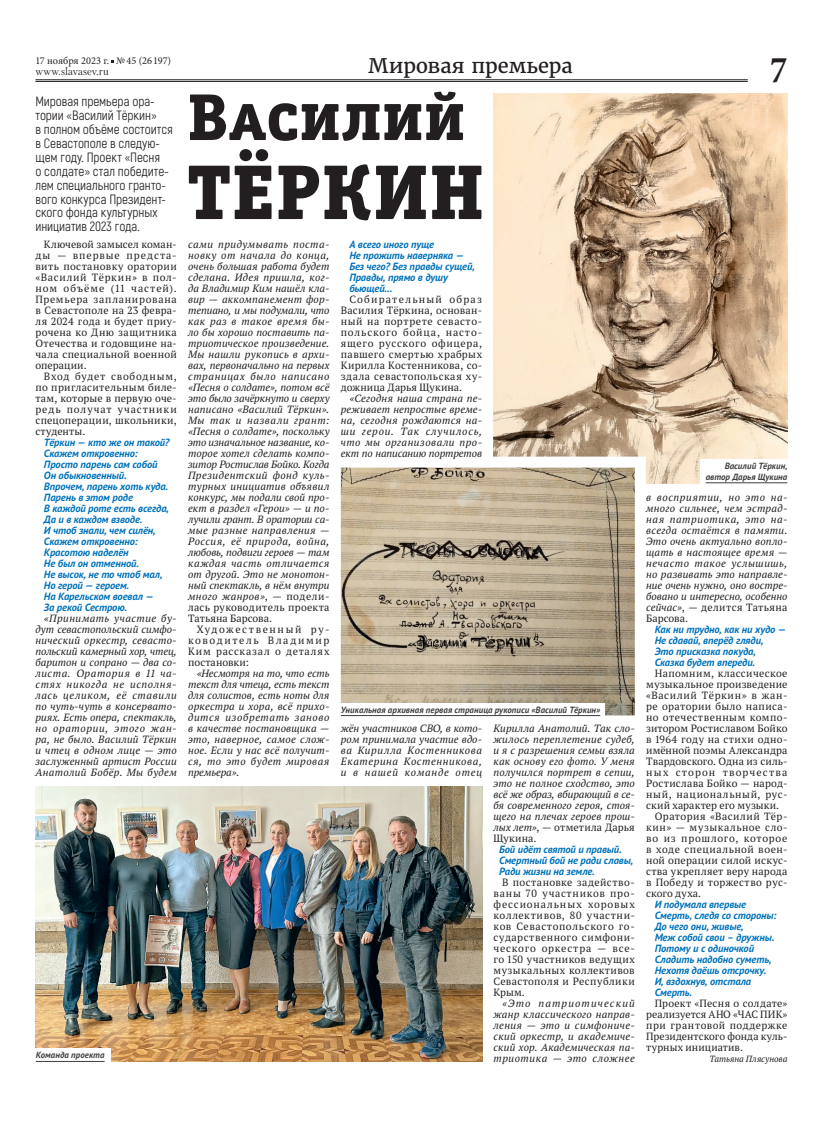
<style>
.page{position:relative;width:823px;height:1134px;background:#fff}
.page>*{position:absolute;margin:0;border:0;box-sizing:border-box;transform-origin:0 0}
.t1{font:77.8px "Officina Serif Extra Bold ITC";letter-spacing:.02em;color:#231f20}
.t2{font:66.3px "Officina Serif Extra Bold ITC";letter-spacing:.02em;color:#231f20}
.t3{font:700 condensed 38px "Minion Pro";color:#231f20}
.t4{font:20px "Merriweather";color:#231f20}
.t5{font:13.5px/13.9px "Akrobat";letter-spacing:-.005em;color:#231f20}
.t6{font:italic 10.5px/11px "PT Serif Pro";letter-spacing:.015em;color:#231f20;text-align:justify}
.t7{font:10.5px/11px "PT Serif Pro";letter-spacing:.03em;color:#231f20;text-align:justify}
.t8{font:italic 700 10.5px/11px "PT Sans Pro";letter-spacing:-.01em;color:#0072bc}
.t9{font:10.5px "PT Serif Pro";letter-spacing:.01em;color:#231f20}
.t10{font:10.5px "PT Serif Pro";color:#231f20}
.t11{font:10.5px "Minion Pro";color:#231f20}
.t12{font:10.5px "PT Serif Pro";letter-spacing:.005em;color:#231f20}
.t13{font:10.5px "PT Serif Pro";letter-spacing:-.005em;color:#231f20}
.t14{font:10.5px "PT Serif Pro";letter-spacing:.06em;color:#231f20}
.t15{font:10.5px "PT Serif Pro";letter-spacing:.065em;color:#231f20}
.t16{font:10.5px "PT Serif Pro";letter-spacing:.055em;color:#231f20}
.t17{font:10.5px "PT Serif Pro";letter-spacing:.07em;color:#231f20}
.t18{font:10.5px "PT Serif Pro";letter-spacing:.11em;color:#231f20}
.t19{font:10.5px "Petersburg";letter-spacing:.005em;color:#231f20}
.t20{font:italic 700 9px/10.5px "PT Sans Pro";letter-spacing:.01em;color:#3e3e3f;text-align:right}
.t21{font:italic 9px "PT Serif Pro";letter-spacing:-.01em;color:#231f20}
.s1{font-style:normal}
</style>
<div class="page">
<img style="left:493px;top:94px;width:294px;height:389px">
<img style="left:35px;top:787px;width:447px;height:274px">
<svg style="left:340px;top:451px;width:311px;height:265px;background:#bcaf99"></svg>
<div style="left:33px;top:1048px;width:78px;height:18px;background:#fff"></div>
<hr style="left:36px;top:1061px;width:68px;height:1px;background:#3e3e3f">
<div style="left:338px;top:703px;width:266px;height:18px;background:#fff"></div>
<hr style="left:341px;top:715px;width:259px;height:1px;background:#3e3e3f">
<div style="left:699px;top:459px;width:90px;height:28px;background:#fff"></div>
<hr style="left:705px;top:482px;width:81px;height:1px;background:#3e3e3f">
<hr style="left:35px;top:80px;width:712px;height:1px;background:#231f20">
<hr style="left:35px;top:81px;width:712px;height:1px;background:#231f20">
<p class="t11" style="left:35px;top:54px;width:137px">17 ноября 2023 г. №45 (26 197)</p>
<p class="t19" style="left:35px;top:64px;width:75px">www.slavasev.ru</p>
<h3 class="t4" style="left:368px;top:54px;width:205px">Мировая премьера</h3>
<p class="t5" style="left:35px;top:95px;width:139px">Мировая премьера ора&shy;тории «Василий Тёркин»<br>в полном объёме состоится в Севастополе в следую&shy;щем году. Проект «Песня<br>о солдате» стал победите&shy;лем специального гранто&shy;вого конкурса Президент&shy;ского фонда культурных инициатив 2023 года.</p>
<p class="t7" style="left:35px;top:238px;width:143px;text-align:left;text-indent:9px">Ключевой замысел коман&shy;ды — впервые предста&shy;вить постановку оратории «Василий Тёркин» в пол&shy;ном объёме (11 частей).<br>Премьера запланирована в Севастополе на 23 февра&shy;ля 2024 года и будет приу&shy;рочена ко Дню защитника<br>Отечества и годовщине на&shy;чала специальной военной операции.</p>
<p class="t7" style="left:35px;top:370px;width:143px;text-indent:9px">Вход будет свободным, по пригласительным биле&shy;там, которые в первую оче&shy;редь получат участники спецоперации, школьники, студенты.</p>
<p class="t8" style="left:44px;top:436px;width:127px">Тёркин — кто же он такой?<br>Скажем откровенно:<br>Просто парень сам собой<br>Он обыкновенный.<br>Впрочем, парень хоть куда.<br>Парень в этом роде<br>В каждой роте есть всегда,<br>Да и в каждом взводе.<br>И чтоб знали, чем силён,<br>Скажем откровенно:<br>Красотою наделён<br>Не был он отменной.<br>Не высок, не то чтоб мал,<br>Но герой — героем.<br>На Карельском воевал —<br>За рекой Сестрою.</p>
<p class="t6" style="left:35px;top:612px;width:143px;text-indent:9px">«Принимать участие бу&shy;дут севастопольский симфо&shy;нический оркестр, севасто&shy;польский камерный хор, чтец, баритон и сопрано — два со&shy;листа. Оратория в 11 ча&shy;стях никогда не исполня&shy;лась целиком, её ставили по чуть-чуть в консервато&shy;риях. Есть опера, спектакль, но оратории, этого жан&shy;ра, не было. Василий Тёркин и чтец в одном лице — это заслуженный артист России Анатолий Бобёр. Мы будем</p>
<p class="t20" style="left:36px;top:1050px;width:70px">Команда проекта</p>
<h2 class="t2" style="left:188px;top:76px;width:278px">Василий</h2>
<h1 class="t1" style="left:188px;top:144px;width:296px">ТЁРКИН</h1>
<p class="t6" style="left:188px;top:238px;width:143px">сами придумывать поста&shy;новку от начала до конца, очень большая работа будет сделана. Идея пришла, ког&shy;да Владимир Ким нашёл кла&shy;вир — аккомпанемент фор&shy;тепиано, и мы подумали, что как раз в такое время бы&shy;ло бы хорошо поставить па&shy;триотическое произведение.<br>Мы нашли рукопись в архи&shy;вах, первоначально на первых страницах было написано «Песня о солдате», потом всё это было зачёркнуто и сверху написано «Василий Тёркин».<br>Мы так и назвали грант: «Песня о солдате», поскольку это изначальное название, ко&shy;торое хотел сделать компо&shy;зитор Ростислав Бойко. Когда Президентский фонд куль&shy;турных инициатив объявил конкурс, мы подали свой про&shy;ект в раздел «Герои» — и по&shy;лучили грант. В оратории са&shy;мые разные направления — Россия, её природа, война, любовь, подвиги героев — там каждая часть отличается от другой. Это не монотон&shy;ный спектакль, в нём внутри много жанров»<span class="s1">, — подели&shy;лась руководитель проекта Татьяна Барсова.</span></p>
<p class="t7" style="left:188px;top:623px;width:143px;text-indent:9px">Художественный ру&shy;ководитель Владимир Ким рассказал о деталях постановки:</p>
<p class="t6" style="left:188px;top:667px;width:143px;text-indent:9px">«Несмотря на то, что есть текст для чтеца, есть текст для солистов, есть ноты для оркестра и хора, всё прихо&shy;дится изобретать заново в качестве постановщика — это, наверное, самое слож&shy;ное. Если у нас всё получит&shy;ся, то это будет мировая премьера»<span class="s1">.</span></p>
<p class="t8" style="left:349px;top:239px;width:127px">А всего иного пуще<br>Не прожить наверняка —<br>Без чего? Без правды сущей,<br>Правды, прямо в душу бьющей...</p>
<p class="t7" style="left:340px;top:294px;width:143px;text-indent:9px">Собирательный образ Василия Тёркина, основан&shy;ный на портрете севасто&shy;польского бойца, насто&shy;ящего русского офицера, павшего смертью храбрых Кирилла Костенникова, со&shy;здала севастопольская ху&shy;дожница Дарья Щукина.</p>
<p class="t6" style="left:340px;top:393px;width:143px;text-indent:9px">«Сегодня наша страна пе&shy;реживает непростые време&shy;на, сегодня рождаются на&shy;ши герои. Так случилось, что мы организовали про&shy;ект по написанию портретов</p>
<p class="t20" style="left:341px;top:704px;width:260px">Уникальная архивная первая страница рукописи «Василий Тёркин»</p>
<p class="t6" style="left:340px;top:723px;width:143px">жён участников СВО, в кото&shy;ром принимала участие вдо&shy;ва Кирилла Костенникова Екатерина Костенникова, и в нашей команде отец</p>
<p class="t6" style="left:493px;top:723px;width:143px">Кирилла Анатолий. Так сло&shy;жилось переплетение судеб, и я с разрешения семьи взяла как основу его фото. У меня получился портрет в сепии, это не полное сходство, это всё же образ, вбирающий в се&shy;бя современного героя, стоя&shy;щего на плечах героев прош&shy;лых лет»<span class="s1">, — отметила Дарья Щукина.</span></p>
<p class="t8" style="left:499px;top:844px;width:135px">Бой идёт святой и правый.<br>Смертный бой не ради славы,<br>Ради жизни на земле.</p>
<p class="t7" style="left:493px;top:877px;width:143px;text-indent:9px">В постановке задейство&shy;ваны 70 участников про&shy;фессиональных хоровых коллективов, 80 участни&shy;ков Севастопольского го&shy;сударственного симфони&shy;ческого оркестра — все&shy;го 150 участников ведущих музыкальных коллективов Севастополя и Республики Крым.</p>
<p class="t6" style="left:493px;top:998px;width:143px;text-indent:9px">«Это патриотический жанр классического направ&shy;ления — это и симфониче&shy;ский оркестр, и академиче&shy;ский хор. Академическая па&shy;триотика — это сложнее</p>
<h3 class="t3" style="left:769px;top:47px;width:19px">7</h3>
<p class="t20" style="left:705px;top:461px;width:83px">Василий Тёркин, автор Дарья Щукина</p>
<p class="t6" style="left:645px;top:492px;width:143px">в восприятии, но это на&shy;много сильнее, чем эстрад&shy;ная патриотика, это на&shy;всегда остаётся в памяти.<br>Это очень актуально вопло&shy;щать в настоящее время — нечасто такое услышишь, но развивать это направле&shy;ние очень нужно, оно востре&shy;бовано и интересно, особенно сейчас»<span class="s1">, — делится Татьяна Барсова.</span></p>
<p class="t8" style="left:654px;top:624px;width:133px">Как ни трудно, как ни худо —<br>Не сдавай, вперёд гляди,<br>Это присказка покуда,<br>Сказка будет впереди.</p>
<p class="t7" style="left:654px;top:668px;width:134px">Напомним, классическое</p>
<p class="t7" style="left:645px;top:679px;width:143px">музыкальное произведение</p>
<p class="t15" style="left:645px;top:689px;width:143px">«Василий Тёркин» в жан-</p>
<p class="t7" style="left:645px;top:701px;width:143px">ре оратории было написа-</p>
<p class="t7" style="left:645px;top:712px;width:143px">но отечественным компо-</p>
<p class="t12" style="left:645px;top:722px;width:143px">зитором Ростиславом Бойко</p>
<p class="t7" style="left:645px;top:734px;width:143px">в 1964 году на стихи одно-</p>
<p class="t13" style="left:645px;top:744px;width:143px">имённой поэмы Александра</p>
<p class="t10" style="left:645px;top:755px;width:143px">Твардовского. Одна из силь-</p>
<p class="t18" style="left:645px;top:766px;width:143px">ных сторон творчества</p>
<p class="t7" style="left:645px;top:778px;width:143px">Ростислава Бойко — народ-</p>
<p class="t14" style="left:645px;top:788px;width:143px">ный, национальный, рус-</p>
<p class="t9" style="left:645px;top:799px;width:134px">ский характер его музыки.</p>
<p class="t7" style="left:654px;top:811px;width:133px">Оратория «Василий Тёр-</p>
<p class="t16" style="left:645px;top:821px;width:143px">кин» — музыкальное сло-</p>
<p class="t17" style="left:645px;top:832px;width:143px">во из прошлого, которое</p>
<p class="t7" style="left:645px;top:844px;width:143px">в ходе специальной воен-</p>
<p class="t7" style="left:645px;top:855px;width:143px">ной операции силой искус-</p>
<p class="t7" style="left:645px;top:866px;width:143px">ства укрепляет веру народа</p>
<p class="t7" style="left:645px;top:877px;width:143px">в Победу и торжество рус-</p>
<p class="t9" style="left:645px;top:887px;width:56px">ского духа.</p>
<p class="t8" style="left:654px;top:899px;width:123px">И подумала впервые<br>Смерть, следя со стороны:<br>До чего они, живые,<br>Меж собой свои – дружны.<br>Потому и с одиночкой<br>Сладить надобно суметь,<br>Нехотя даёшь отсрочку.<br>И, вздохнув, отстала<br>Смерть.</p>
<p class="t7" style="left:645px;top:997px;width:143px;text-indent:9px">Проект «Песня о солдате» реализуется АНО «ЧАС ПИК» при грантовой поддержке Президентского фонда куль&shy;турных инициатив.</p>
<p class="t21" style="left:709px;top:1052px;width:79px">Татьяна Плясунова</p>
</div>
